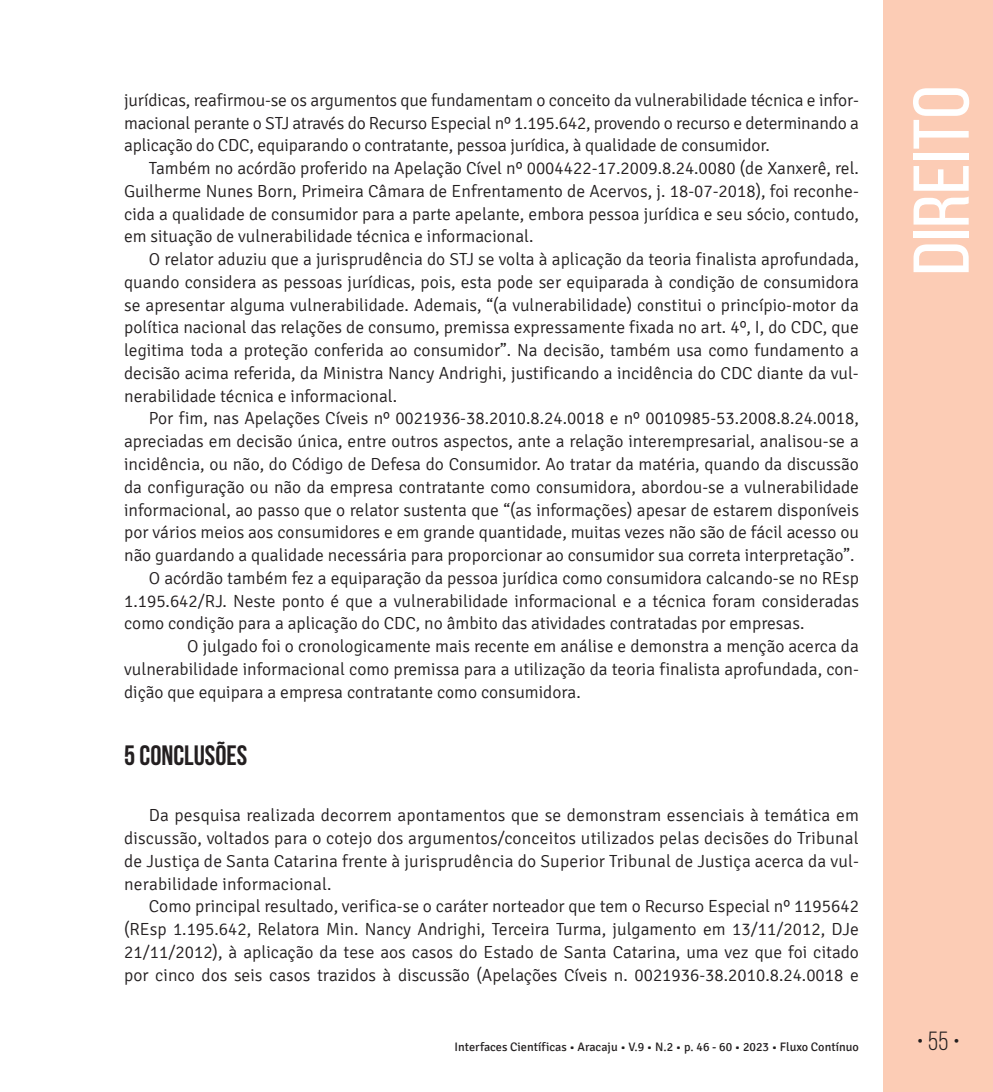
<style>
.page{position:relative;width:993px;height:1092px;background:#fff}
.page>*{position:absolute;margin:0;border:0;box-sizing:border-box;transform-origin:0 0}
.t1{font:78.75px "Bebas Neue";color:#fff;scale:1.09 1}
.t2{font:700 28px "Bebas Neue";color:#231f20}
.t3{font:26.25px "Bebas Neue";color:#231f20}
.t4{font:300 17.5px/22.8px "Signika";color:#231f20;text-align:justify}
.t5{font:12.25px "Signika";color:#231f20}
</style>
<div class="page">
<div style="left:883px;top:0;width:109px;height:1091px;background:#fcccb5"></div>
<p class="t4" style="left:124px;top:89px;width:736px">jurídicas, reafirmou-se os argumentos que fundamentam o conceito da vulnerabilidade técnica e infor&shy;macional perante o STJ através do Recurso Especial nº 1.195.642, provendo o recurso e determinando a aplicação do CDC, equiparando o contratante, pessoa jurídica, à qualidade de consumidor.</p>
<p class="t4" style="left:124px;top:157px;width:736px;text-indent:25px">Também no acórdão proferido na Apelação Cível nº 0004422-17.2009.8.24.0080 (de Xanxerê, rel.<br>Guilherme Nunes Born, Primeira Câmara de Enfrentamento de Acervos, j. 18-07-2018), foi reconhe&shy;cida a qualidade de consumidor para a parte apelante, embora pessoa jurídica e seu sócio, contudo, em situação de vulnerabilidade técnica e informacional.</p>
<p class="t4" style="left:124px;top:248px;width:736px;text-indent:25px">O relator aduziu que a jurisprudência do STJ se volta à aplicação da teoria finalista aprofundada, quando considera as pessoas jurídicas, pois, esta pode ser equiparada à condição de consumidora se apresentar alguma vulnerabilidade. Ademais, “(a vulnerabilidade) constitui o princípio-motor da política nacional das relações de consumo, premissa expressamente fixada no art. 4º, I, do CDC, que legitima toda a proteção conferida ao consumidor”. Na decisão, também usa como fundamento a decisão acima referida, da Ministra Nancy Andrighi, justificando a incidência do CDC diante da vul&shy;nerabilidade técnica e informacional.</p>
<p class="t4" style="left:149px;top:407px;width:711px">Por fim, nas Apelações Cíveis nº 0021936-38.2010.8.24.0018 e nº 0010985-53.2008.8.24.0018,</p>
<p class="t4" style="left:124px;top:430px;width:736px">apreciadas em decisão única, entre outros aspectos, ante a relação interempresarial, analisou-se a</p>
<p class="t4" style="left:124px;top:453px;width:736px">incidência, ou não, do Código de Defesa do Consumidor. Ao tratar da matéria, quando da discussão</p>
<p class="t4" style="left:124px;top:476px;width:736px">da configuração ou não da empresa contratante como consumidora, abordou-se a vulnerabilidade</p>
<p class="t4" style="left:124px;top:498px;width:736px">informacional, ao passo que o relator sustenta que “(as informações) apesar de estarem disponíveis</p>
<p class="t4" style="left:124px;top:521px;width:736px">por vários meios aos consumidores e em grande quantidade, muitas vezes não são de fácil acesso ou</p>
<p class="t4" style="left:124px;top:544px;width:731px">não guardando a qualidade necessária para proporcionar ao consumidor sua correta interpretação”.</p>
<p class="t4" style="left:149px;top:567px;width:711px">O acórdão também fez a equiparação da pessoa jurídica como consumidora calcando-se no REsp</p>
<p class="t4" style="left:124px;top:589px;width:736px">1.195.642/RJ. Neste ponto é que a vulnerabilidade informacional e a técnica foram consideradas</p>
<p class="t4" style="left:124px;top:612px;width:681px">como condição para a aplicação do CDC, no âmbito das atividades contratadas por empresas.</p>
<p class="t4" style="left:187px;top:635px;width:673px">O julgado foi o cronologicamente mais recente em análise e demonstra a menção acerca da</p>
<p class="t4" style="left:124px;top:658px;width:736px">vulnerabilidade informacional como premissa para a utilização da teoria finalista aprofundada, con-</p>
<p class="t4" style="left:124px;top:680px;width:458px">dição que equipara a empresa contratante como consumidora.</p>
<h2 class="t2" style="left:124px;top:739px;width:125px">5 CONCLUSÕES</h2>
<p class="t4" style="left:124px;top:804px;width:736px;text-indent:25px">Da pesquisa realizada decorrem apontamentos que se demonstram essenciais à temática em discussão, voltados para o cotejo dos argumentos/conceitos utilizados pelas decisões do Tribunal de Justiça de Santa Catarina frente à jurisprudência do Superior Tribunal de Justiça acerca da vul&shy;nerabilidade informacional.</p>
<p class="t4" style="left:124px;top:895px;width:736px;text-indent:25px">Como principal resultado, verifica-se o caráter norteador que tem o Recurso Especial nº 1195642 (REsp 1.195.642, Relatora Min. Nancy Andrighi, Terceira Turma, julgamento em 13/11/2012, DJe 21/11/2012), à aplicação da tese aos casos do Estado de Santa Catarina, uma vez que foi citado por cinco dos seis casos trazidos à discussão (Apelações Cíveis n. 0021936-38.2010.8.24.0018 e</p>
<h1 class="t1" style="left:898px;top:275px;width:176px;rotate:-90deg">Direito</h1>
<p class="t5" style="left:454px;top:1040px;width:405px">Interfaces Científicas • Aracaju • V.9 • N.2 • p. 46 - 60 • 2023 • Fluxo Contínuo</p>
<h3 class="t3" style="left:916px;top:1026px;width:45px">• 55 •</h3>
</div>
